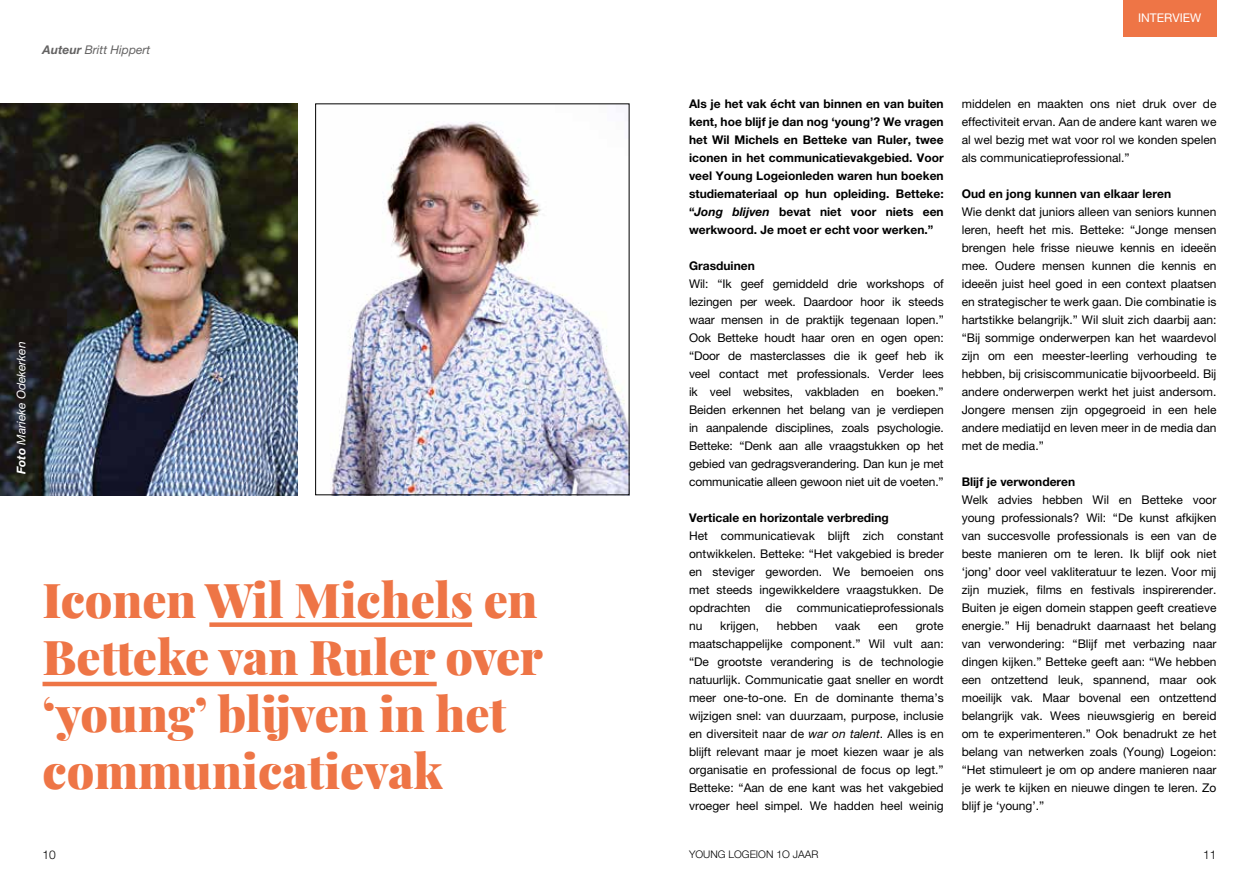
<style>
.page{position:relative;width:1259px;height:893px;background:#fff}
.page>*{position:absolute;margin:0;border:0;box-sizing:border-box;transform-origin:0 0}
.t1{font:900 48px/57px "Playfair Display";color:#ee7546}
.t2{font:12px/18px "Helvetica Neue LT Pro";color:#000;text-align:justify}
.t3{font:700 12px/18px "Helvetica Neue LT Pro";color:#000;text-align:justify}
.t4{font:italic 12px "Helvetica Neue LT Pro";color:#fff}
.t5{font:italic 12px "Helvetica Neue LT Pro";color:#646363}
.t6{font:12px "Helvetica Neue LT Pro";color:#fff}
.t7{font:300 12px "Helvetica Neue LT Pro";color:#000}
.t8{font:300 10.5px "Helvetica Neue LT Pro";color:#000}
.s1{font-weight:700}
.s2{font-style:italic}
</style>
<div class="page">
<div style="left:1123px;top:0;width:93px;height:36px;background:#ee7546"></div>
<img style="left:0;top:103px;width:297px;height:392px">
<img style="left:330px;top:121px;width:297px;height:372px">
<div style="left:315px;top:103px;width:314px;height:392px;border:1px solid #000"></div>
<hr style="left:43px;top:682px;width:394px;height:4px;background:#ee7546">
<div style="left:209px;top:622px;width:263px;height:5px;background:#ee7546"></div>
<p class="t5" style="left:43px;top:43px;width:109px"><span class="s1">Auteur</span> Britt Hippert</p>
<p class="t6" style="left:1138px;top:11px;width:65px">INTERVIEW</p>
<p class="t4" style="left:14px;top:474px;width:134px;rotate:-90deg"><span class="s1">Foto</span> Marieke Odekerken</p>
<h1 class="t1" style="left:43px;top:567px;width:502px">Iconen Wil Michels en<br>Betteke van Ruler over ‘young’ blijven in het communicatievak</h1>
<p class="t3" style="left:689px;top:94px;width:256px">Als je het vak écht van binnen en van buiten kent, hoe blijf je dan nog ‘young’? We vragen het Wil Michels en Betteke van Ruler, twee iconen in het communicatievakgebied. Voor veel Young Logeionleden waren hun boeken studiemateriaal op hun opleiding. Betteke: “<span class="s2">Jong blijven</span> bevat niet voor niets een werkwoord. Je moet er echt voor werken.”</p>
<p class="t3" style="left:689px;top:256px;width:67px">Grasduinen</p>
<p class="t2" style="left:689px;top:275px;width:256px">Wil: “Ik geef gemiddeld drie workshops of lezingen per week. Daardoor hoor ik steeds waar mensen in de praktijk tegenaan lopen.” Ook Betteke houdt haar oren en ogen open: “Door de masterclasses die ik geef heb ik veel contact met professionals. Verder lees ik veel websites, vakbladen en boeken.” Beiden erkennen het belang van je verdiepen in aanpalende disciplines, zoals psychologie.<br>Betteke: “Denk aan alle vraagstukken op het gebied van gedragsverandering. Dan kun je met communicatie alleen gewoon niet uit de voeten.”</p>
<p class="t3" style="left:689px;top:508px;width:201px">Verticale en horizontale verbreding</p>
<p class="t2" style="left:689px;top:527px;width:256px">Het communicatievak blijft zich constant ontwikkelen. Betteke: “Het vakgebied is breder en steviger geworden. We bemoeien ons met steeds ingewikkeldere vraagstukken. De opdrachten die communicatieprofessionals nu</p>
<p class="t2" style="left:720px;top:617px;width:40px">krijgen,</p>
<p class="t2" style="left:777px;top:617px;width:42px">hebben</p>
<p class="t2" style="left:835px;top:617px;width:27px">vaak</p>
<p class="t2" style="left:878px;top:617px;width:21px">een</p>
<p class="t2" style="left:689px;top:617px;width:256px;text-indent:227px">grote maatschappelijke component.” Wil vult aan: “De grootste verandering is de technologie natuurlijk. Communicatie gaat sneller en wordt meer one-to-one. En de dominante thema’s wijzigen snel: van duurzaam, purpose, inclusie en diversiteit naar de <span class="s2">war on talent</span>. Alles is en blijft relevant maar je moet kiezen waar je als organisatie en professional de focus op legt.” Betteke: “Aan de ene kant was het vakgebied vroeger heel simpel. We hadden heel weinig</p>
<p class="t2" style="left:961px;top:95px;width:256px">middelen en maakten ons niet druk over de effectiviteit ervan. Aan de andere kant waren we al wel bezig met wat voor rol we konden spelen als communicatieprofessional.”</p>
<p class="t3" style="left:961px;top:184px;width:211px">Oud en jong kunnen van elkaar leren</p>
<p class="t2" style="left:961px;top:203px;width:256px">Wie denkt dat juniors alleen van seniors kunnen leren, heeft het mis. Betteke: “Jonge mensen brengen hele frisse nieuwe kennis en ideeën mee. Oudere mensen kunnen die kennis en ideeën juist heel goed in een context plaatsen en strategischer te werk gaan. Die combinatie is hartstikke belangrijk.” Wil sluit zich daarbij aan: “Bij sommige onderwerpen kan het waardevol zijn om een meester-leerling verhouding te hebben, bij crisiscommunicatie bijvoorbeeld. Bij andere onderwerpen werkt het juist andersom.<br>Jongere mensen zijn opgegroeid in een hele andere mediatijd en leven meer in de media dan met de media.”</p>
<p class="t3" style="left:961px;top:472px;width:115px">Blijf je verwonderen</p>
<p class="t2" style="left:961px;top:491px;width:256px">Welk advies hebben Wil en Betteke voor young professionals? Wil: “De kunst afkijken van succesvolle professionals is een van de beste manieren om te leren. Ik blijf ook niet ‘jong’ door veel vakliteratuur te lezen. Voor mij zijn muziek, films en festivals inspirerender.<br>Buiten je eigen domein stappen geeft creatieve energie.” Hij benadrukt daarnaast het belang van verwondering: “Blijf met verbazing naar dingen kijken.” Betteke geeft aan: “We hebben een ontzettend leuk, spannend, maar ook moeilijk vak. Maar bovenal een ontzettend belangrijk vak. Wees nieuwsgierig en bereid om te experimenteren.” Ook benadrukt ze het belang van netwerken zoals (Young) Logeion: “Het stimuleert je om op andere manieren naar je werk te kijken en nieuwe dingen te leren. Zo blijf je ‘young’.”</p>
<p class="t7" style="left:43px;top:847px;width:15px">10</p>
<p class="t8" style="left:689px;top:848px;width:131px">YOUNG LOGEION 1O JAAR</p>
<p class="t7" style="left:1203px;top:847px;width:15px">11</p>
</div>
